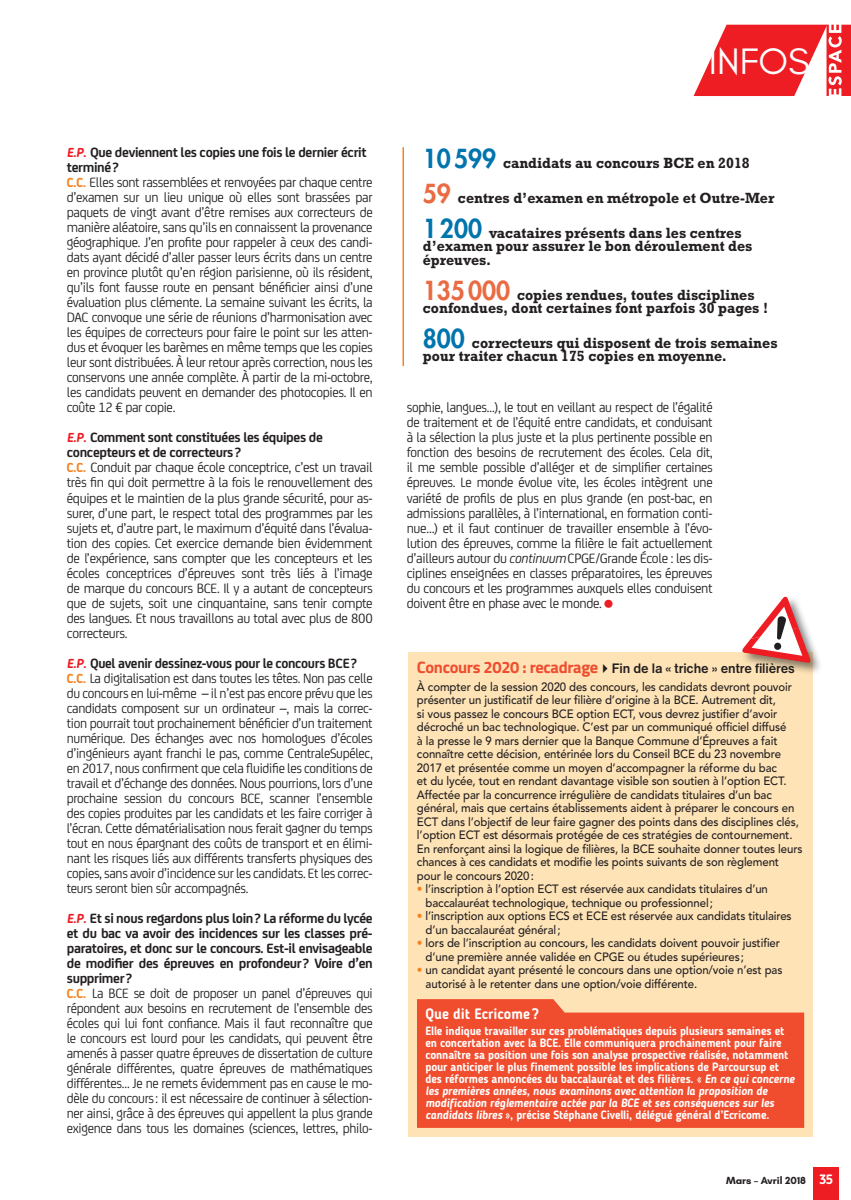
<style>
.page{position:relative;width:851px;height:1200px;background:#fff}
.page>*{position:absolute;margin:0;border:0;box-sizing:border-box;transform-origin:0 0}
.t1{font:37.5px "Glacial Indifference";color:#fff}
.Gros_chiffre_2{font:700 15px/13.5px "Rockwell Std";color:#231f20;scale:.95 1}
.TBS_inter_encadré{font:700 15px "Blogger Sans";color:#fff;scale:.95 1}
._01_Publi_Texte{font:14.4px/15px "FS Joey";letter-spacing:-.025em;color:#231f20;text-align:justify}
._01_Publi_Texte-2{font:700 14.4px/15px "FS Joey";letter-spacing:-.025em;color:#231f20;text-align:justify}
.Publi_Question_ITW{font:700 14.4px/15px "FS Joey";letter-spacing:-.025em;color:#231f20}
._03_Publi_Titre_Enca{font:700 14.25px "Nimbus Sans D";letter-spacing:-.01em;color:#231f20;scale:.95 1}
._03_Publi_Texte_Enca{font:500 12px/13.5px "Avenir LT Std";letter-spacing:-.01em;color:#231f20;scale:.95 1}
.TBS_inter_encadré-2{font:700 12px/12px "Blogger Sans";letter-spacing:-.015em;color:#fff;scale:.95 1}
.t2{font:700 10.5px "Glacial Indifference";color:#231f20}
.s1{font-family:"Blogger Sans";font-style:italic;font-size:12.9px;color:#ee1d23}
.s2{font-family:"Blogger Sans";font-size:12.9px;color:#ee1d23}
.s3{font-family:"Blogger Sans";font-weight:700;font-size:12.9px;color:#f58220}
.s4{font-family:"Futura Std";font-weight:800;font-size:25.5px;color:#0074ac}
.s5{font-family:"Futura Std";font-weight:800;font-size:25.5px;color:#ea6a42}
.s6{font-style:italic}
.s7{font-family:"Titillium";font-size:16.5px;color:#ef4d2e}
.s8{color:#f58220}
.s9{font-family:"Blogger Sans";font-size:13.5px;color:#fff}
</style>
<div class="page">
<div style="left:408px;top:651px;width:404px;height:484px;background:#fee3b7"></div>
<svg style="left:417px;top:999px;width:387px;height:128px;fill:#ef4d2e"></svg>
<hr style="left:402px;top:147px;width:2px;height:219px;background:#f58220">
<div style="left:740px;top:595px;width:83px;height:80px;background:#231f20;opacity:.55"></div>
<svg style="left:741px;top:595px;width:70px;height:68px"></svg>
<div style="left:813px;top:1167px;width:25px;height:32px;background:#ee1d23"></div>
<svg style="left:693px;top:25px;width:157px;height:71px"></svg>
<p class="Publi_Question_ITW" style="left:67px;top:144px;width:301px"><span class="s1">E.P</span><span class="s2">.</span> Que deviennent les copies une fois le dernier écrit terminé?</p>
<p class="_01_Publi_Texte" style="left:67px;top:174px;width:307px"><span class="s3">C.C.</span> Elles sont rassemblées et renvoyées par chaque centre d’examen sur un lieu unique où elles sont brassées par paquets de vingt avant d’être remises aux correcteurs de manière aléatoire, sans qu’ils en connaissent la provenance géographique. J’en profite pour rappeler à ceux des candi&shy;dats ayant décidé d’aller passer leurs écrits dans un centre en province plutôt qu’en région parisienne, où ils résident, qu’ils font fausse route en pensant bénéficier ainsi d’une évaluation plus clémente. La semaine suivant les écrits, la DAC convoque une série de réunions d’harmonisation avec les équipes de correcteurs pour faire le point sur les atten&shy;dus et évoquer les barèmes en même temps que les copies leur sont distribuées. À leur retour après correction, nous les conservons une année complète. À partir de la mi-octobre, les candidats peuvent en demander des photocopies. Il en coûte 12 € par copie.</p>
<p class="Publi_Question_ITW" style="left:67px;top:429px;width:257px"><span class="s1">E.P.</span> Comment sont constituées les équipes de concepteurs et de correcteurs?</p>
<p class="_01_Publi_Texte" style="left:67px;top:459px;width:307px"><span class="s3">C.C.</span> Conduit par chaque école conceptrice, c’est un travail très fin qui doit permettre à la fois le renouvellement des équipes et le maintien de la plus grande sécurité, pour as&shy;surer, d’une part, le respect total des programmes par les sujets et, d’autre part, le maximum d’équité dans l’évalua&shy;tion des copies. Cet exercice demande bien évidemment de l’expérience, sans compter que les concepteurs et les écoles conceptrices d’épreuves sont très liés à l’image de marque du concours BCE. Il y a autant de concepteurs que de sujets, soit une cinquantaine, sans tenir compte des langues. Et nous travaillons au total avec plus de 800 correcteurs.</p>
<p class="_01_Publi_Texte-2" style="left:67px;top:654px;width:292px"><span class="s1">E.P.</span> Quel avenir dessinez-vous pour le concours BCE?</p>
<p class="_01_Publi_Texte" style="left:67px;top:669px;width:307px"><span class="s3">C.C.</span> La digitalisation est dans toutes les têtes. Non pas celle du concours en lui-même – il n’est pas encore prévu que les candidats composent sur un ordinateur –, mais la correc&shy;tion pourrait tout prochainement bénéficier d’un traitement numérique. Des échanges avec nos homologues d’écoles d’ingénieurs ayant franchi le pas, comme CentraleSupélec, en 2017, nous confirment que cela fluidifie les conditions de travail et d’échange des données. Nous pourrions, lors d’une prochaine session du concours BCE, scanner l’ensemble des copies produites par les candidats et les faire corriger à l’écran. Cette dématérialisation nous ferait gagner du temps tout en nous épargnant des coûts de transport et en élimi&shy;nant les risques liés aux différents transferts physiques des copies, sans avoir d’incidence sur les candidats. Et les correc&shy;teurs seront bien sûr accompagnés.</p>
<p class="_01_Publi_Texte-2" style="left:67px;top:909px;width:307px"><span class="s1">E.P.</span> Et si nous regardons plus loin? La réforme du lycée et du bac va avoir des incidences sur les classes pré&shy;paratoires, et donc sur le concours. Est-il envisageable de modifier des épreuves en profondeur? Voire d’en supprimer?</p>
<p class="_01_Publi_Texte" style="left:67px;top:984px;width:307px"><span class="s3">C.C.</span> La BCE se doit de proposer un panel d’épreuves qui répondent aux besoins en recrutement de l’ensemble des écoles qui lui font confiance. Mais il faut reconnaître que le concours est lourd pour les candidats, qui peuvent être amenés à passer quatre épreuves de dissertation de culture générale différentes, quatre épreuves de mathématiques différentes… Je ne remets évidemment pas en cause le mo&shy;dèle du concours: il est nécessaire de continuer à sélection&shy;ner ainsi, grâce à des épreuves qui appellent la plus grande exigence dans tous les domaines (sciences, lettres, philo-</p>
<h1 class="t1" style="left:708px;top:41px;width:102px">INFOS</h1>
<p class="Gros_chiffre_2" style="left:423px;top:156px;width:345px"><span class="s4">10599</span> candidats au concours BCE en 2018</p>
<p class="Gros_chiffre_2" style="left:423px;top:191px;width:371px"><span class="s5">59</span> centres d’examen en métropole et Outre-Mer</p>
<p class="Gros_chiffre_2" style="left:423px;top:226px;width:348px"><span class="s4">1200</span> vacataires présents dans les centres d’examen pour assurer le bon déroulement des épreuves.</p>
<p class="Gros_chiffre_2" style="left:423px;top:287px;width:365px"><span class="s5">135000</span> copies rendues, toutes disciplines confondues, dont certaines font parfois 30 pages !</p>
<p class="Gros_chiffre_2" style="left:423px;top:336px;width:375px"><span class="s4">800</span> correcteurs qui disposent de trois semaines pour traiter chacun 175 copies en moyenne.</p>
<p class="_01_Publi_Texte" style="left:406px;top:399px;width:307px">sophie, langues…), le tout en veillant au respect de l’égalité de traitement et de l’équité entre candidats, et conduisant à la sélection la plus juste et la plus pertinente possible en fonction des besoins de recrutement des écoles. Cela dit, il me semble possible d’alléger et de simplifier certaines épreuves. Le monde évolue vite, les écoles intègrent une variété de profils de plus en plus grande (en post-bac, en admissions parallèles, à l’international, en formation conti&shy;nue…) et il faut continuer de travailler ensemble à l’évo&shy;lution des épreuves, comme la filière le fait actuellement d’ailleurs autour du <span class="s6">continuum</span>CPGE/Grande École : les dis&shy;ciplines enseignées en classes préparatoires, les épreuves du concours et les programmes auxquels elles conduisent doivent être en phase avec le monde.</p>
<p class="_03_Publi_Titre_Enca" style="left:417px;top:660px;width:399px"><span class="s7">Concours 2020 : recadrage</span>✔Fin de la « triche » entre filières</p>
<p class="_03_Publi_Texte_Enca" style="left:417px;top:679px;width:407px">À compter de la session 2020 des concours, les candidats devront pouvoir présenter un justificatif de leur filière d’origine à la BCE. Autrement dit,<br>si vous passez le concours BCE option ECT, vous devrez justifier d’avoir décroché un bac technologique. C’est par un communiqué officiel diffusé<br>à la presse le 9 mars dernier que la Banque Commune d’Épreuves a fait connaître cette décision, entérinée lors du Conseil BCE du 23 novembre 2017 et présentée comme un moyen d’accompagner la réforme du bac<br>et du lycée, tout en rendant davantage visible son soutien à l’option ECT.<br>Affectée par la concurrence irrégulière de candidats titulaires d’un bac général, mais que certains établissements aident à préparer le concours en ECT dans l’objectif de leur faire gagner des points dans des disciplines clés, l’option ECT est désormais protégée de ces stratégies de contournement.<br>En renforçant ainsi la logique de filières, la BCE souhaite donner toutes leurs chances à ces candidats et modifie les points suivants de son règlement pour le concours 2020:</p>
<p class="_03_Publi_Texte_Enca" style="left:425px;top:882px;width:362px;text-indent:-9px"><span class="s8">•</span> l’inscription à l’option ECT est réservée aux candidats titulaires d’un baccalauréat technologique, technique ou professionnel;</p>
<p class="_03_Publi_Texte_Enca" style="left:425px;top:909px;width:387px;text-indent:-9px"><span class="s8">•</span> l’inscription aux options ECS et ECE est réservée aux candidats titulaires d’un baccalauréat général;</p>
<p class="_03_Publi_Texte_Enca" style="left:425px;top:936px;width:374px;text-indent:-9px"><span class="s8">•</span> lors de l’inscription au concours, les candidats doivent pouvoir justifier d’une première année validée en CPGE ou études supérieures;</p>
<p class="_03_Publi_Texte_Enca" style="left:425px;top:963px;width:377px;text-indent:-9px"><span class="s8">•</span> un candidat ayant présenté le concours dans une option/voie n’est pas autorisé à le retenter dans une option/voie différente.</p>
<p class="TBS_inter_encadré" style="left:425px;top:1004px;width:121px">Que dit Ecricome?</p>
<p class="TBS_inter_encadré-2" style="left:425px;top:1024px;width:390px">Elle indique travailler sur ces problématiques depuis plusieurs semaines et en concertation avec la BCE. Elle communiquera prochainement pour faire connaître sa position une fois son analyse prospective réalisée, notamment pour anticiper le plus finement possible les implications de Parcoursup et des réformes annoncées du baccalauréat et des filières. « <span class="s6">En ce qui concerne les premières années, nous examinons avec attention la proposition de modification réglementaire actée par la BCE et ses conséquences sur les candidats libres</span> », précise Stéphane Civelli, délégué général d’Ecricome.</p>
<p class="t2" style="left:726px;top:1173px;width:108px">Mars – Avril 2018 <span class="s9">35</span></p>
</div>
